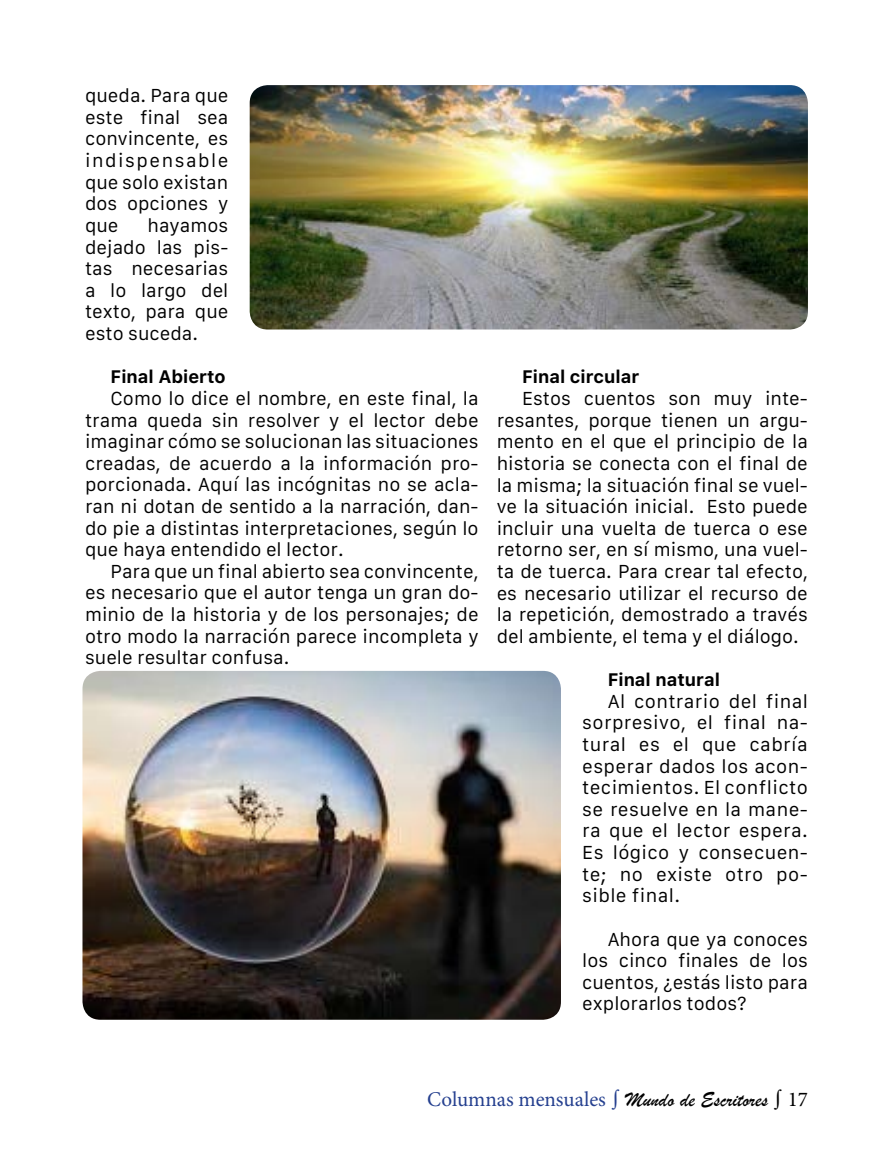
<style>
.page{position:relative;width:893px;height:1149px;background:#fff}
.page>*{position:absolute;margin:0;border:0;box-sizing:border-box;transform-origin:0 0}
.t1{font:21px "Minion Pro";color:#25408f}
.t2{font:18px/21.6px "Galvji";color:#000;text-align:justify}
.t3{font:700 18px "Galvji";color:#000}
.s1{font-family:"Brush Script";color:#000}
.s2{color:#000}
</style>
<div class="page">
<img style="left:250px;top:85px;width:558px;height:244px">
<img style="left:82px;top:670px;width:479px;height:349px">
<p class="t2" style="left:85px;top:85px;width:145px">queda. Para que este final sea convincente, es indispensable que solo existan dos opciones y que</p>
<p class="t2" style="left:85px;top:215px;width:145px;text-indent:62px">hayamos dejado las pis&shy;tas necesarias a lo largo del texto, para que esto suceda.</p>
<p class="t3" style="left:111px;top:366px;width:117px">Final Abierto</p>
<p class="t2" style="left:85px;top:388px;width:395px;text-indent:26px">Como lo dice el nombre, en este final, la trama queda sin resolver y el lector debe imaginar cómo se solucionan las situaciones creadas, de acuerdo a la información pro&shy;porcionada. Aquí las incógnitas no se acla&shy;ran ni dotan de sentido a la narración, dan&shy;do pie a distintas interpretaciones, según lo que haya entendido el lector.</p>
<p class="t2" style="left:85px;top:561px;width:395px;text-indent:26px">Para que un final abierto sea convincente, es necesario que el autor tenga un gran do&shy;minio de la historia y de los personajes; de otro modo la narración parece incompleta y suele resultar confusa.</p>
<p class="t3" style="left:522px;top:366px;width:118px">Final circular</p>
<p class="t2" style="left:497px;top:388px;width:313px;text-indent:26px">Estos cuentos son muy inte&shy;resantes, porque tienen un argu&shy;mento en el que el principio de la historia se conecta con el final de la misma; la situación final se vuel&shy;ve la situación inicial. Esto puede incluir una vuelta de tuerca o ese retorno ser, en sí mismo, una vuel&shy;ta de tuerca. Para crear tal efecto, es necesario utilizar el recurso de la repetición, demostrado a través del ambiente, el tema y el diálogo.</p>
<p class="t3" style="left:608px;top:668px;width:114px">Final natural</p>
<p class="t2" style="left:582px;top:690px;width:227px;text-indent:26px">Al contrario del final sorpresivo, el final na&shy;tural es el que cabría esperar dados los acon&shy;tecimientos. El conflicto se resuelve en la mane&shy;ra que el lector espera.<br>Es lógico y consecuen&shy;te; no existe otro po&shy;sible final.</p>
<p class="t2" style="left:582px;top:928px;width:227px;text-indent:26px">Ahora que ya conoces los cinco finales de los cuentos, ¿estás listo para explorarlos todos?</p>
<p class="t1" style="left:427px;top:1085px;width:382px">Columnas mensuales ∫ <span class="s1">Mundo de Escritores</span> <span class="s2">∫ 17</span></p>
</div>
